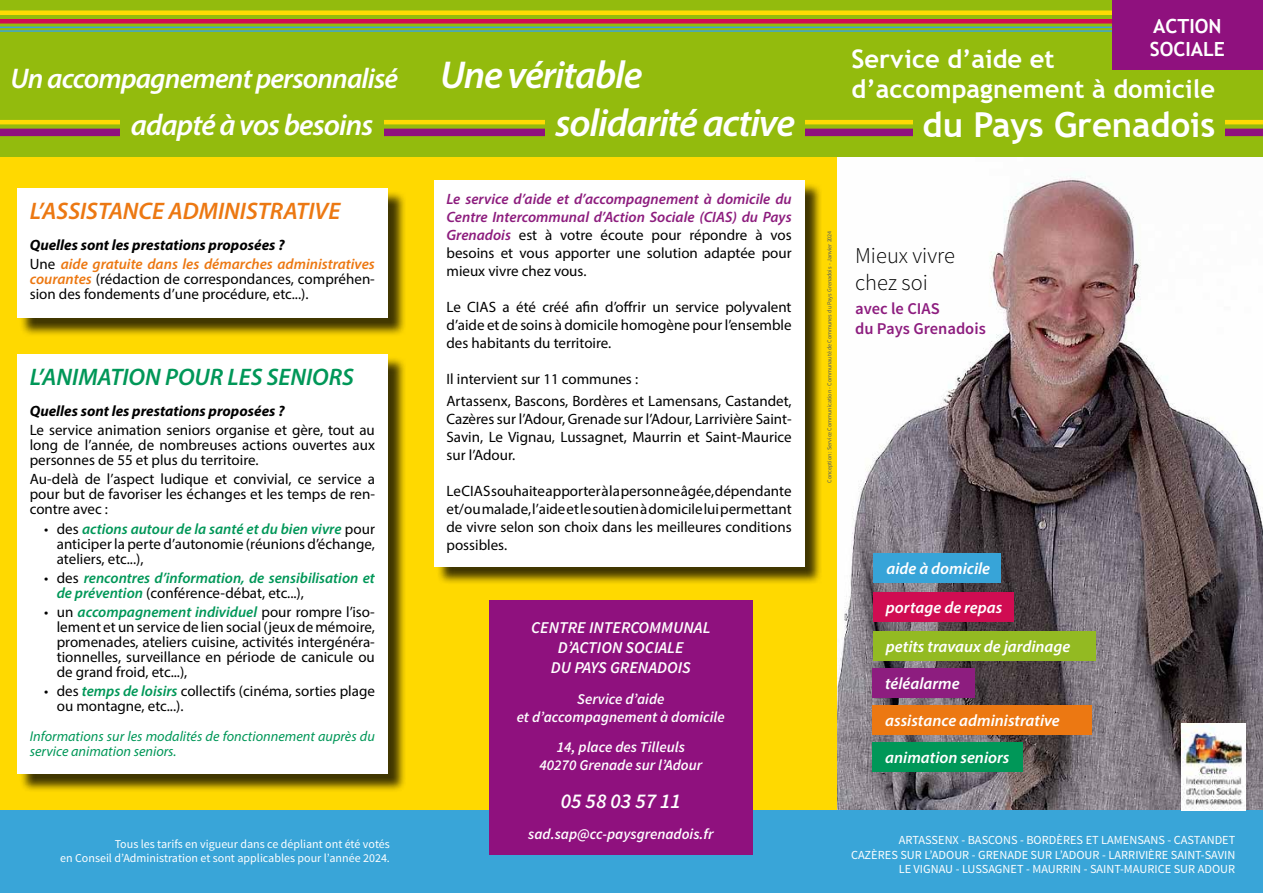
<style>
.page{position:relative;width:1263px;height:893px;background:#fff}
.page>*{position:absolute;margin:0;border:0;box-sizing:border-box;transform-origin:0 0}
.t1{font:italic 600 39px/48.3px "Myriad Pro";letter-spacing:-.03em;color:#fff}
.t2{font:700 34.5px "Trebuchet MS";color:#fff}
.t3{font:italic 600 30px "Myriad Pro";letter-spacing:-.03em;color:#fff}
.t4{font:italic 600 28.5px "Myriad Pro";letter-spacing:-.03em;color:#fff}
.t5{font:700 25.5px/30.6px "Trebuchet MS";color:#fff}
.t6{font:italic 600 24px "Myriad Pro";color:#ec7812}
.t7{font:italic 600 24px "Myriad Pro";color:#009758}
.t8{font:300 22.5px/27px "Source Sans Pro";color:#000}
.t9{font:italic 600 21px "Source Sans Pro";color:#fff}
.t10{font:700 19.5px/23.4px "Trebuchet MS";color:#fff}
.t11{font:italic 600 16.5px "Myriad Pro";color:#fff}
.t12{font:italic 600 16.5px/19.8px "Source Sans Pro";color:#fff;text-align:center}
.t13{font:600 16.5px/19.8px "Source Sans Pro";color:#8d1d7f}
.t14{font:15px/15px "Myriad Pro";color:#000;text-align:justify}
.t15{font:italic 600 15px/18px "Myriad Pro";color:#8d1d7e;text-align:justify}
.t16{font:italic 600 15px/18px "Source Sans Pro";color:#fff;text-align:center}
.t17{font:italic 600 15px/15px "Myriad Pro";color:#009758}
.t18{font:italic 600 15px/19.2px "Myriad Pro";color:#ec7812}
.t19{font:italic 700 15px "Myriad Pro";color:#000}
.t20{font:italic 14.25px/15px "Myriad Pro";color:#009758}
.t21{font:12.3px/14.7px "Source Sans Pro";color:#fff;text-align:right}
.t22{font:12px/14.4px "Source Sans Pro";color:#fff;text-align:right}
.t23{font:6px "Source Sans Pro";color:#4d5866}
.s1{font-weight:700;color:#000}
.s2{font-weight:400;font-style:normal;color:#000}
.s3{font-weight:600;font-style:italic;color:#ec7812}
.s4{font-weight:600;font-style:italic;color:#009758}
</style>
<div class="page">
<div style="left:0;top:0;width:1263px;height:207px;background:#93bb0d"></div>
<hr style="left:0;top:27px;width:1263px;height:1px;background:#3da5d8">
<div style="left:0;top:157px;width:838px;height:657px;background:#ffd900"></div>
<div style="left:0;top:810px;width:1263px;height:83px;background:#39a5d8"></div>
<hr style="left:0;top:11px;width:1263px;height:4px;background:#ffda03">
<hr style="left:0;top:120px;width:1263px;height:4px;background:#ffda03">
<div style="left:0;top:129px;width:1263px;height:7px;background:#8f117e"></div>
<div style="left:0;top:19px;width:1263px;height:5px;background:#d00c52"></div>
<hr style="left:0;top:30px;width:1263px;height:2px;background:#3da5d8">
<div style="left:1112px;top:0;width:151px;height:69px;background:#8f117e"></div>
<div style="left:913px;top:104px;width:312px;height:40px;background:#93bb0d"></div>
<div style="left:120px;top:103px;width:264px;height:42px;background:#93bb0d"></div>
<div style="left:489px;top:601px;width:264px;height:254px;background:#8f117e"></div>
<div style="left:545px;top:97px;width:260px;height:50px;background:#93bb0d"></div>
<img style="left:838px;top:157px;width:425px;height:653px">
<img style="left:1181px;top:724px;width:65px;height:86px">
<div style="left:436px;top:182px;width:387px;height:403px;background:#000;opacity:.75"></div>
<div style="left:434px;top:180px;width:370px;height:386px;background:#fff"></div>
<div style="left:874px;top:553px;width:127px;height:30px;background:#37a4d8"></div>
<div style="left:873px;top:592px;width:140px;height:30px;background:#d00c52"></div>
<div style="left:873px;top:631px;width:223px;height:30px;background:#93ba22"></div>
<div style="left:872px;top:668px;width:103px;height:29px;background:#8d1d7f"></div>
<div style="left:872px;top:705px;width:219px;height:30px;background:#ec7812"></div>
<div style="left:872px;top:742px;width:151px;height:30px;background:#009758"></div>
<div style="left:19px;top:357px;width:387px;height:436px;background:#000;opacity:.75"></div>
<div style="left:17px;top:354px;width:371px;height:420px;background:#fff"></div>
<div style="left:19px;top:190px;width:387px;height:147px;background:#000;opacity:.75"></div>
<div style="left:17px;top:188px;width:371px;height:130px;background:#fff"></div>
<h3 class="t4" style="left:11px;top:61px;width:389px">Un accompagnement personnalisé</h3>
<h3 class="t3" style="left:131px;top:106px;width:244px">adapté à vos besoins</h3>
<h3 class="t6" style="left:30px;top:196px;width:312px">L’ASSISTANCE ADMINISTRATIVE</h3>
<p class="t18" style="left:30px;top:235px;width:347px"><span class="s1">Quelles sont les prestations proposées ?<br></span><span class="s2">Une</span> aide gratuite dans les démarches administratives</p>
<p class="t14" style="left:30px;top:271px;width:347px"><span class="s3">courantes</span> (rédaction de correspondances, compréhen&shy;sion des fondements d’une procédure, etc...).</p>
<h3 class="t7" style="left:30px;top:362px;width:326px">L’ANIMATION POUR LES SENIORS</h3>
<p class="t19" style="left:30px;top:401px;width:256px">Quelles sont les prestations proposées ?</p>
<p class="t14" style="left:30px;top:422px;width:347px">Le service animation seniors organise et gère, tout au long de l’année, de nombreuses actions ouvertes aux personnes de 55 et plus du territoire.</p>
<p class="t14" style="left:30px;top:472px;width:347px">Au-delà de l’aspect ludique et convivial, ce service a pour but de favoriser les échanges et les temps de ren&shy;contre avec :</p>
<p class="t14" style="left:57px;top:521px;width:320px;text-indent:-13px">• des <span class="s4">actions autour de la santé et du bien vivre</span> pour anticiper la perte d’autonomie (réunions d’échange, ateliers, etc...),</p>
<p class="t17" style="left:57px;top:570px;width:320px;text-indent:-13px"><span class="s2">• des</span> rencontres d’information, de sensibilisation et de prévention <span class="s2">(conférence-débat, etc...),</span></p>
<p class="t14" style="left:57px;top:604px;width:320px;text-indent:-13px">• un <span class="s4">accompagnement individuel</span> pour rompre l’iso&shy;lement et un service de lien social (jeux de mémoire, promenades, ateliers cuisine, activités intergénéra&shy;tionnelles, surveillance en période de canicule ou de grand froid, etc...),</p>
<p class="t14" style="left:57px;top:684px;width:320px;text-indent:-13px">• des <span class="s4">temps de loisirs</span> collectifs (cinéma, sorties plage ou montagne, etc...).</p>
<p class="t20" style="left:30px;top:729px;width:347px">Informations sur les modalités de fonctionnement auprès du service animation seniors.</p>
<p class="t22" style="left:60px;top:837px;width:331px">Tous les tarifs en vigueur dans ce dépliant ont été votés<br>en Conseil d’Administration et sont applicables pour l’année 2024.</p>
<h1 class="t1" style="left:555px;top:50px;width:241px;text-indent:-115px">Une véritable<br>solidarité active</h1>
<p class="t15" style="left:446px;top:189px;width:347px">Le service d’aide et d’accompagnement à domicile du Centre Intercommunal d’Action Sociale (CIAS) du Pays Grenadois <span class="s2">est à votre écoute pour répondre à vos besoins et vous apporter une solution adaptée pour mieux vivre chez vous.</span></p>
<p class="t14" style="left:446px;top:297px;width:347px;line-height:18px">Le CIAS a été créé afin d’offrir un service polyvalent d’aide et de soins à domicile homogène pour l’ensemble des habitants du territoire.</p>
<p class="t14" style="left:446px;top:367px;width:347px;line-height:22.2px">Il intervient sur 11 communes :<br>Artassenx, Bascons, Bordères et Lamensans, Castandet,</p>
<p class="t14" style="left:446px;top:410px;width:347px;line-height:18px">Cazères sur l’Adour, Grenade sur l’Adour, Larrivière Saint-Savin, Le Vignau, Lussagnet, Maurrin et Saint-Maurice sur l’Adour.</p>
<p class="t14" style="left:446px;top:482px;width:347px;line-height:18px">Le CIAS souhaite apporter à la personne âgée, dépendante et/ou malade, l’aide et le soutien à domicile lui permettant de vivre selon son choix dans les meilleures conditions possibles.</p>
<p class="t12" style="left:531px;top:618px;width:181px">CENTRE INTERCOMMUNAL<br>D’ACTION SOCIALE<br>DU PAYS GRENADOIS</p>
<p class="t16" style="left:517px;top:690px;width:209px">Service d’aide<br>et d’accompagnement à domicile</p>
<p class="t16" style="left:539px;top:738px;width:164px">14, place des Tilleuls<br>40270 Grenade sur l’Adour</p>
<h3 class="t9" style="left:561px;top:788px;width:122px">05 58 03 57 11</h3>
<p class="t16" style="left:528px;top:825px;width:187px">sad.sap@cc-paysgrenadois.fr</p>
<h3 class="t10" style="left:1150px;top:14px;width:77px">ACTION<br>SOCIALE</h3>
<h3 class="t5" style="left:851px;top:43px;width:365px">Service d’aide et d’accompagnement à domicile</h3>
<h2 class="t2" style="left:923px;top:103px;width:294px">du Pays Grenadois</h2>
<p class="t23" style="left:826px;top:483px;width:254px;rotate:-90deg">Conception : Service Communication - Communauté de Communes du Pays Grenadois - Janvier 2024</p>
<h3 class="t8" style="left:855px;top:242px;width:101px">Mieux vivre chez soi</h3>
<p class="t13" style="left:855px;top:299px;width:132px">avec le CIAS<br>du Pays Grenadois</p>
<p class="t11" style="left:886px;top:558px;width:105px">aide à domicile</p>
<p class="t11" style="left:886px;top:597px;width:118px">portage de repas</p>
<p class="t11" style="left:886px;top:636px;width:186px">petits travaux de jardinage</p>
<p class="t11" style="left:885px;top:672px;width:76px">téléalarme</p>
<p class="t11" style="left:885px;top:710px;width:176px">assistance administrative</p>
<p class="t11" style="left:885px;top:747px;width:126px">animation seniors</p>
<p class="t21" style="left:851px;top:833px;width:386px">ARTASSENX - BASCONS - BORDÈRES ET LAMENSANS - CASTANDET<br>CAZÈRES SUR L’ADOUR - GRENADE SUR L’ADOUR - LARRIVIÈRE SAINT-SAVIN<br>LE VIGNAU - LUSSAGNET - MAURRIN - SAINT-MAURICE SUR ADOUR</p>
</div>
